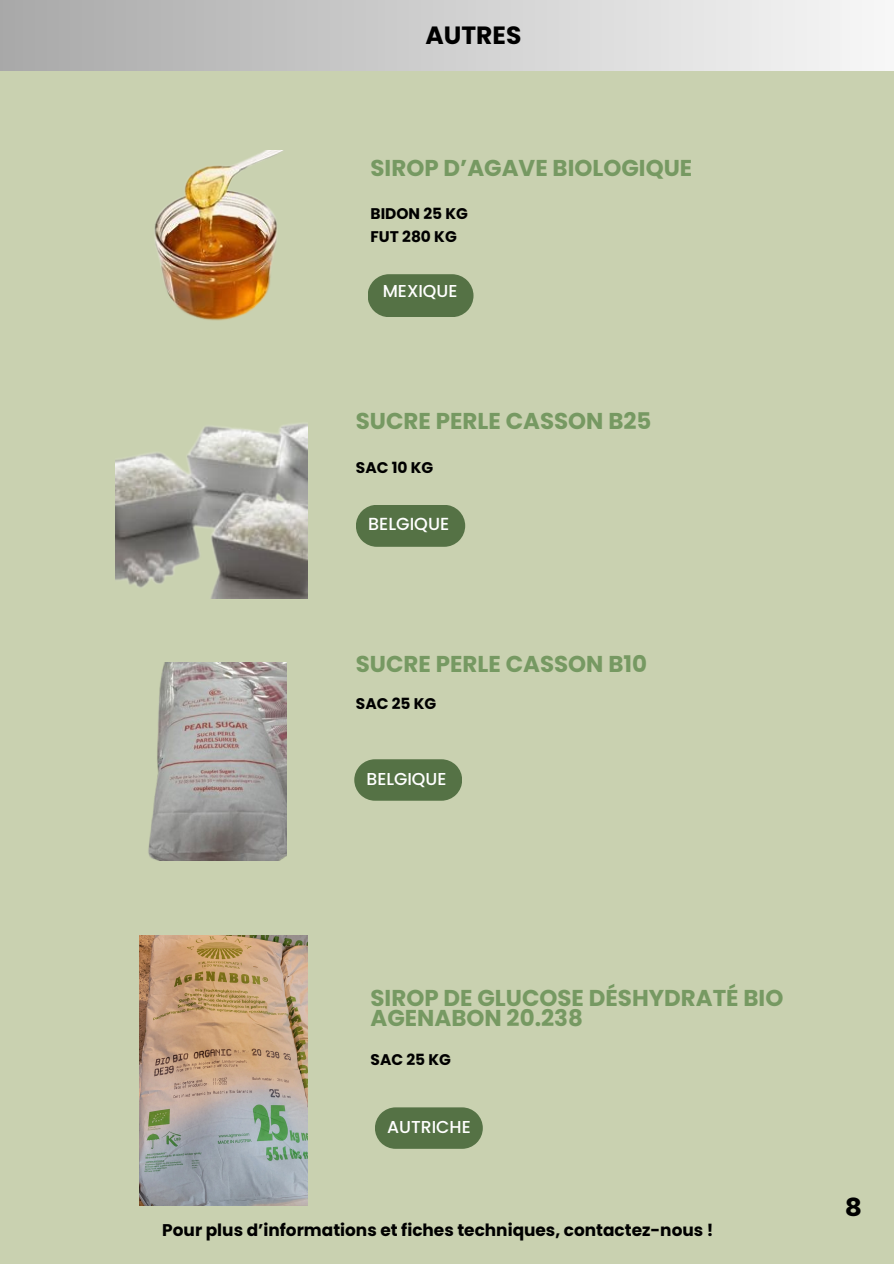
<style>
.page{position:relative;width:894px;height:1264px;background:#fff}
.page>*{position:absolute;margin:0;border:0;box-sizing:border-box;transform-origin:0 0}
.t1{font:900 25.5px "Muli";color:#000}
.t2{font:700 24.9px "Poppins";color:#000}
.t3{font:700 22.95px/20.2px "Poppins";color:#769962}
.t4{font:500 17.4px "Poppins";color:#fff}
.t5{font:500 17.25px "Poppins";color:#fff}
.t6{font:700 16.95px "Poppins";color:#000}
.t7{font:700 15.45px/23.7px "Poppins";color:#000}
</style>
<div class="page">
<div style="left:0;top:0;width:893px;height:1263px;background:#c9d1b0"></div>
<svg style="left:368px;top:274px;width:105px;height:43px;background:#5e7a4e"></svg>
<div style="left:0;top:0;width:893px;height:70px;background:linear-gradient(to right,#a8a8a8,#f7f7f7)"></div>
<svg style="left:356px;top:505px;width:109px;height:42px;background:#5e794d"></svg>
<svg style="left:375px;top:1107px;width:107px;height:41px;background:#5e794d"></svg>
<img style="left:139px;top:935px;width:168px;height:270px">
<svg style="left:354px;top:759px;width:108px;height:41px;background:#5e7a4e"></svg>
<img style="left:154px;top:150px;width:130px;height:171px">
<img style="left:148px;top:662px;width:138px;height:198px">
<img style="left:116px;top:423px;width:191px;height:175px">
<h1 class="t2" style="left:425px;top:18px;width:97px">AUTRES</h1>
<p class="t3" style="left:370px;top:157px;width:323px">SIROP D’AGAVE BIOLOGIQUE</p>
<p class="t7" style="left:370px;top:201px;width:99px">BIDON 25 KG<br>FUT 280 KG</p>
<h1 class="t5" style="left:382px;top:279px;width:76px">MEXIQUE</h1>
<p class="t3" style="left:356px;top:411px;width:297px">SUCRE PERLE CASSON B25</p>
<p class="t7" style="left:356px;top:455px;width:79px">SAC 10 KG</p>
<h2 class="t4" style="left:368px;top:512px;width:82px">BELGIQUE</h2>
<p class="t3" style="left:356px;top:654px;width:292px">SUCRE PERLE CASSON B10</p>
<p class="t7" style="left:356px;top:691px;width:82px">SAC 25 KG</p>
<h2 class="t5" style="left:366px;top:766px;width:81px">BELGIQUE</h2>
<p class="t3" style="left:370px;top:988px;width:414px">SIROP DE GLUCOSE DÉSHYDRATÉ BIO<br>AGENABON 20.238</p>
<p class="t7" style="left:370px;top:1047px;width:82px">SAC 25 KG</p>
<h1 class="t5" style="left:387px;top:1114px;width:85px">AUTRICHE</h1>
<p class="t6" style="left:162px;top:1218px;width:552px">Pour plus d’informations et fiches techniques, contactez-nous !</p>
<p class="t1" style="left:845px;top:1190px;width:17px">8</p>
</div>
